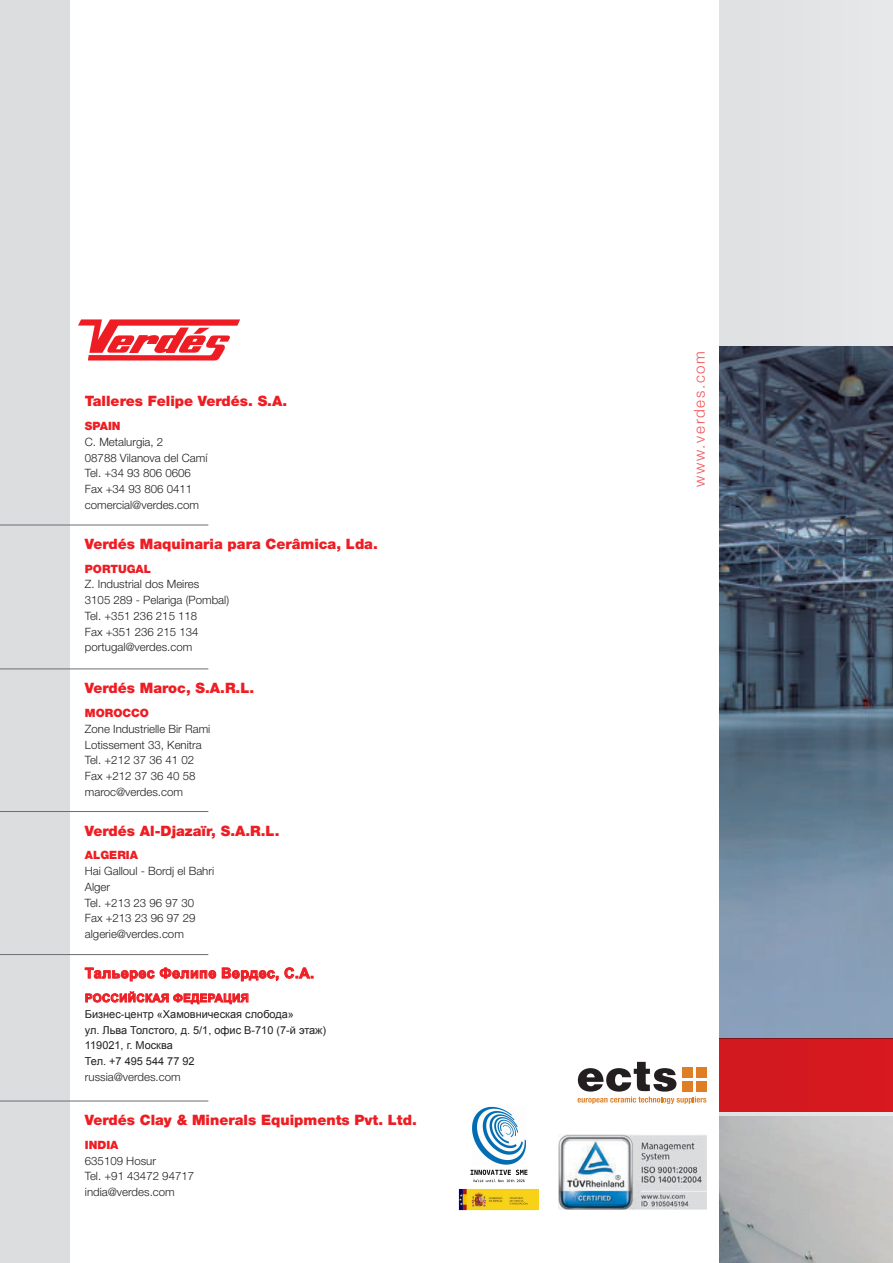
<style>
.page{position:relative;width:893px;height:1263px;background:#fff}
.page>*{position:absolute;margin:0;border:0;box-sizing:border-box;transform-origin:0 0}
.t1{font:300 15.3px "Helvetica Neue LT Std";letter-spacing:.11em;color:#ee1d23}
.t2{font:900 14.4px "Helvetica Neue LT Std";color:#ee1d23}
.t3{font:700 14.4px "Arial";letter-spacing:.03em;color:#ee1d23}
.t4{font:300 11.4px/15.8px "Helvetica Neue LT Std";color:#231f20}
.t5{font:900 11.4px "Helvetica Neue LT Std";color:#ee1d23}
.t6{font:700 11.4px "Arial";letter-spacing:.03em;color:#ee1d23}
.t7{font:10.95px/15.8px "Arial";color:#231f20}
</style>
<div class="page">
<div style="left:0;top:0;width:69px;height:1263px;background:#dcdddf"></div>
<svg style="left:577px;top:1062px;width:129px;height:42px"></svg>
<svg style="left:78px;top:319px;width:162px;height:42px"></svg>
<hr style="left:0;top:1101px;width:208px;height:1px;background:#6c6d70">
<hr style="left:0;top:525px;width:208px;height:1px;background:#6c6d70">
<hr style="left:0;top:668px;width:208px;height:1px;background:#6c6d70">
<hr style="left:0;top:811px;width:208px;height:1px;background:#6c6d70">
<hr style="left:0;top:954px;width:208px;height:1px;background:#6c6d70">
<svg style="left:85px;top:967px;width:131px;height:14px"></svg>
<svg style="left:222px;top:967px;width:91px;height:14px"></svg>
<svg style="left:85px;top:991px;width:163px;height:13px"></svg>
<svg style="left:719px;top:0;width:174px;height:1263px;background:#91909c"></svg>
<img style="left:558px;top:1135px;width:148px;height:75px">
<img style="left:459px;top:1107px;width:79px;height:104px">
<p class="t2" style="left:85px;top:392px;width:204px">Talleres Felipe Verdés. S.A.</p>
<p class="t5" style="left:85px;top:419px;width:37px">SPAIN</p>
<p class="t4" style="left:85px;top:434px;width:124px">C. Metalurgia, 2<br>08788 Vilanova del Camí<br>Tel. +34 93 806 0606<br>Fax +34 93 806 0411 comercial@verdes.com</p>
<p class="t2" style="left:85px;top:535px;width:294px">Verdés Maquinaria para Cerâmica, Lda.</p>
<p class="t5" style="left:85px;top:562px;width:68px">PORTUGAL</p>
<p class="t4" style="left:85px;top:576px;width:146px">Z. Industrial dos Meires<br>3105 289 - Pelariga (Pombal)<br>Tel. +351 236 215 118<br>Fax +351 236 215 134 portugal@verdes.com</p>
<p class="t2" style="left:85px;top:679px;width:171px">Verdés Maroc, S.A.R.L.</p>
<p class="t5" style="left:85px;top:706px;width:66px">MOROCCO</p>
<p class="t4" style="left:85px;top:721px;width:127px">Zone Industrielle Bir Rami<br>Lotissement 33, Kenitra<br>Tel. +212 37 36 41 02<br>Fax +212 37 36 40 58 maroc@verdes.com</p>
<p class="t2" style="left:85px;top:822px;width:196px">Verdés Al-Djazaïr, S.A.R.L.</p>
<p class="t5" style="left:85px;top:848px;width:55px">ALGERIA</p>
<p class="t4" style="left:85px;top:863px;width:131px">Hai Galloul - Bordj el Bahri<br>Alger<br>Tel. +213 23 96 97 30<br>Fax +213 23 96 97 29 algerie@verdes.com</p>
<p class="t3" style="left:85px;top:963px;width:231px">Тальерес Фелипе Вердес, С.А.</p>
<p class="t6" style="left:85px;top:990px;width:165px">РОССИЙСКАЯ ФЕДЕРАЦИЯ</p>
<p class="t7" style="left:85px;top:1006px;width:243px">Бизнес-центр «Хамовническая слобода»<br>ул. Льва Толстого, д. 5/1, офис В-710 (7-й этаж)<br>119021, г. Москва<br>Тел. +7 495 544 77 92</p>
<p class="t4" style="left:85px;top:1069px;width:97px">russia@verdes.com</p>
<p class="t2" style="left:85px;top:1111px;width:333px">Verdés Clay &amp; Minerals Equipments Pvt. Ltd.</p>
<p class="t5" style="left:85px;top:1138px;width:35px">INDIA</p>
<p class="t4" style="left:85px;top:1152px;width:111px">635109 Hosur<br>Tel. +91 43472 94717 india@verdes.com</p>
<h1 class="t1" style="left:690px;top:487px;width:137px;rotate:-90deg">www.verdes.com</h1>
</div>
